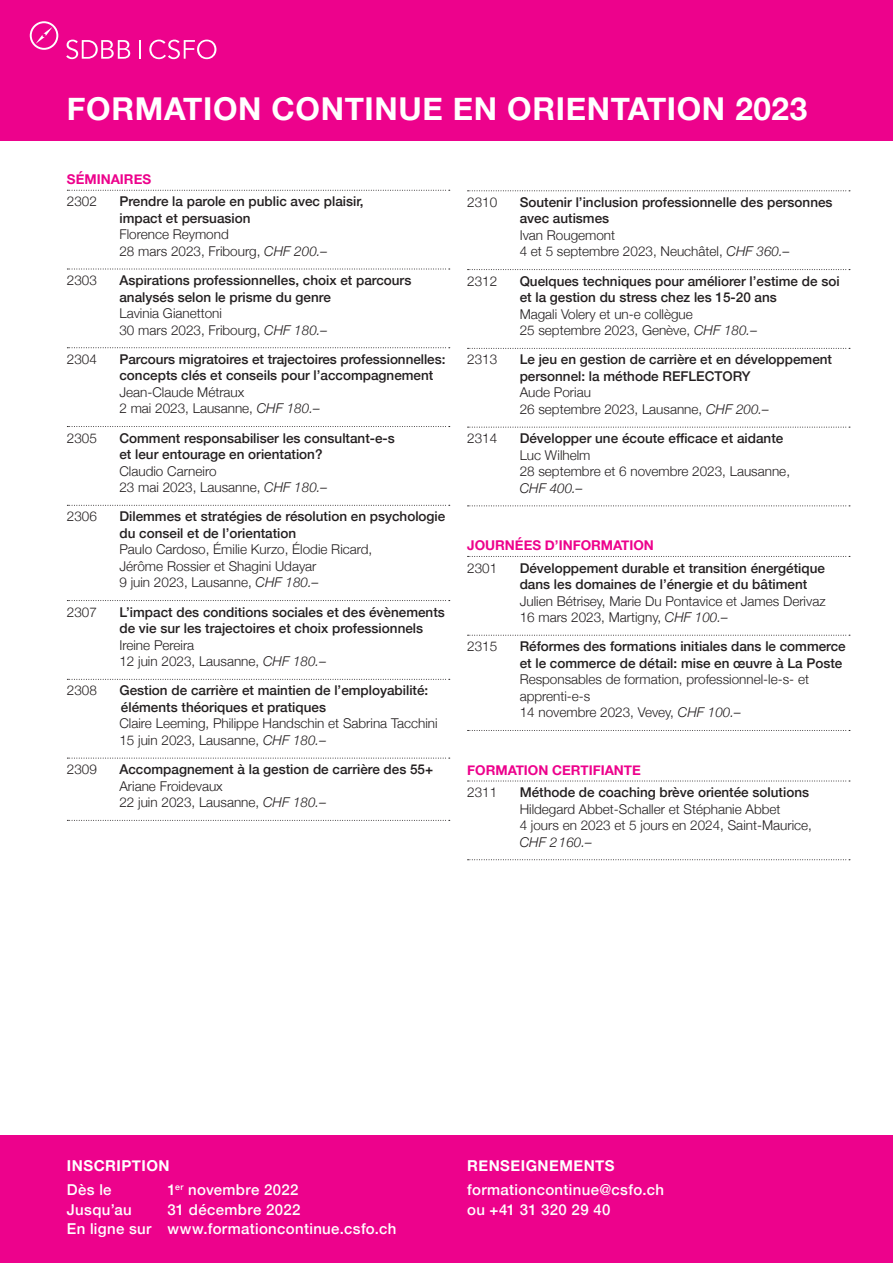
<style>
.page{position:relative;width:893px;height:1263px;background:#fff}
.page>*{position:absolute;margin:0;border:0;box-sizing:border-box;transform-origin:0 0}
.t1{font:700 31.5px "Helvetica Neue";letter-spacing:.02em;color:#fff}
.t2{font:500 15px/19.5px "Helvetica Neue";letter-spacing:.025em;color:#fff;text-align:center}
.t3{font:700 15px "Helvetica Neue";letter-spacing:.03em;color:#fff}
.t4{font:500 13.5px/16.5px "Helvetica Neue";color:#231f20}
.t5{font:300 13.5px/16.5px "Helvetica Neue";color:#231f20}
.t6{font:700 13.5px "Helvetica Neue";color:#ed028c}
.t7{font:italic 300 13.5px "Helvetica Neue";color:#231f20}
.s1{font-style:italic}
</style>
<div class="page">
<div style="left:0;top:1135px;width:893px;height:128px;background:#ed028c"></div>
<div style="left:0;top:0;width:893px;height:140px;background:#ed028c"></div>
<svg style="left:67px;top:190px;width:383px;height:1px"></svg>
<svg style="left:67px;top:269px;width:383px;height:1px"></svg>
<svg style="left:67px;top:347px;width:383px;height:1px"></svg>
<svg style="left:67px;top:426px;width:383px;height:1px"></svg>
<svg style="left:67px;top:505px;width:383px;height:1px"></svg>
<svg style="left:67px;top:600px;width:383px;height:1px"></svg>
<svg style="left:67px;top:679px;width:383px;height:1px"></svg>
<svg style="left:67px;top:758px;width:383px;height:1px"></svg>
<svg style="left:67px;top:820px;width:383px;height:1px"></svg>
<svg style="left:468px;top:190px;width:382px;height:1px"></svg>
<svg style="left:468px;top:269px;width:382px;height:1px"></svg>
<svg style="left:468px;top:348px;width:382px;height:1px"></svg>
<svg style="left:468px;top:427px;width:382px;height:1px"></svg>
<svg style="left:468px;top:505px;width:382px;height:1px"></svg>
<svg style="left:468px;top:556px;width:382px;height:1px"></svg>
<svg style="left:468px;top:635px;width:382px;height:1px"></svg>
<svg style="left:468px;top:730px;width:382px;height:1px"></svg>
<svg style="left:468px;top:781px;width:382px;height:1px"></svg>
<svg style="left:468px;top:859px;width:382px;height:1px"></svg>
<svg style="left:66px;top:40px;width:64px;height:19px"></svg>
<svg style="left:139px;top:40px;width:2px;height:19px"></svg>
<svg style="left:149px;top:40px;width:67px;height:19px"></svg>
<svg style="left:30px;top:21px;width:28px;height:29px"></svg>
<h1 class="t1" style="left:67px;top:84px;width:742px">FORMATION CONTINUE EN ORIENTATION 2023</h1>
<p class="t6" style="left:67px;top:169px;width:86px">SÉMINAIRES</p>
<p class="t5" style="left:67px;top:192px;width:32px">2302</p>
<p class="t4" style="left:119px;top:192px;width:246px">Prendre la parole en public avec plaisir, impact et persuasion</p>
<p class="t5" style="left:119px;top:225px;width:209px">Florence Reymond<br>28 mars 2023, Fribourg, <span class="s1">CHF 200.–</span></p>
<p class="t5" style="left:67px;top:271px;width:32px">2303</p>
<p class="t4" style="left:119px;top:271px;width:293px">Aspirations professionnelles, choix et parcours analysés selon le prisme du genre</p>
<p class="t5" style="left:119px;top:304px;width:209px">Lavinia Gianettoni<br>30 mars 2023, Fribourg, <span class="s1">CHF 180.–</span></p>
<p class="t5" style="left:67px;top:350px;width:32px">2304</p>
<p class="t4" style="left:119px;top:350px;width:327px">Parcours migratoires et trajectoires professionnelles: concepts clés et conseils pour l’accompagnement</p>
<p class="t5" style="left:119px;top:383px;width:202px">Jean-Claude Métraux<br>2 mai 2023, Lausanne, <span class="s1">CHF 180.–</span></p>
<p class="t5" style="left:67px;top:429px;width:32px">2305</p>
<p class="t4" style="left:119px;top:428px;width:277px">Comment responsabiliser les consultant-e-s et leur entourage en orientation?</p>
<p class="t5" style="left:119px;top:462px;width:209px">Claudio Carneiro<br>23 mai 2023, Lausanne, <span class="s1">CHF 180.–</span></p>
<p class="t5" style="left:67px;top:507px;width:32px">2306</p>
<p class="t4" style="left:119px;top:507px;width:327px">Dilemmes et stratégies de résolution en psychologie du conseil et de l’orientation</p>
<p class="t5" style="left:119px;top:540px;width:254px">Paulo Cardoso, Émilie Kurzo, Élodie Ricard,<br>Jérôme Rossier et Shagini Udayar<br>9 juin 2023, Lausanne, <span class="s1">CHF 180.–</span></p>
<p class="t5" style="left:67px;top:603px;width:32px">2307</p>
<p class="t4" style="left:119px;top:602px;width:327px">L’impact des conditions sociales et des évènements de vie sur les trajectoires et choix professionnels</p>
<p class="t5" style="left:119px;top:636px;width:208px">Ireine Pereira<br>12 juin 2023, Lausanne, <span class="s1">CHF 180.–</span></p>
<p class="t5" style="left:67px;top:681px;width:32px">2308</p>
<p class="t4" style="left:119px;top:681px;width:310px">Gestion de carrière et maintien de l’employabilité: éléments théoriques et pratiques</p>
<p class="t5" style="left:119px;top:714px;width:320px">Claire Leeming, Philippe Handschin et Sabrina Tacchini<br>15 juin 2023, Lausanne, <span class="s1">CHF 180.–</span></p>
<p class="t5" style="left:67px;top:760px;width:32px">2309</p>
<p class="t4" style="left:119px;top:760px;width:315px">Accompagnement à la gestion de carrière des 55+</p>
<p class="t5" style="left:119px;top:776px;width:208px">Ariane Froidevaux<br>22 juin 2023, Lausanne, <span class="s1">CHF 180.–</span></p>
<p class="t5" style="left:467px;top:193px;width:32px">2310</p>
<p class="t4" style="left:520px;top:193px;width:314px">Soutenir l’inclusion professionnelle des personnes avec autismes</p>
<p class="t5" style="left:520px;top:226px;width:271px">Ivan Rougemont<br>4 et 5 septembre 2023, Neuchâtel, <span class="s1">CHF 360.–</span></p>
<p class="t5" style="left:467px;top:272px;width:32px">2312</p>
<p class="t4" style="left:520px;top:272px;width:321px">Quelques techniques pour améliorer l’estime de soi et la gestion du stress chez les 15-20 ans</p>
<p class="t5" style="left:520px;top:305px;width:239px">Magali Volery et un-e collègue<br>25 septembre 2023, Genève, <span class="s1">CHF 180.–</span></p>
<p class="t5" style="left:467px;top:350px;width:32px">2313</p>
<p class="t4" style="left:520px;top:350px;width:314px">Le jeu en gestion de carrière et en développement personnel: la méthode REFLECTORY</p>
<p class="t5" style="left:520px;top:383px;width:251px">Aude Poriau<br>26 septembre 2023, Lausanne, <span class="s1">CHF 200.–</span></p>
<p class="t5" style="left:467px;top:429px;width:32px">2314</p>
<p class="t4" style="left:520px;top:429px;width:265px">Développer une écoute efficace et aidante</p>
<p class="t5" style="left:520px;top:446px;width:272px">Luc Wilhelm<br>28 septembre et 6 novembre 2023, Lausanne,</p>
<p class="t7" style="left:520px;top:477px;width:65px">CHF 400.–</p>
<p class="t6" style="left:467px;top:535px;width:188px">JOURNÉES D’INFORMATION</p>
<p class="t5" style="left:467px;top:558px;width:32px">2301</p>
<p class="t4" style="left:520px;top:558px;width:307px">Développement durable et transition énergétique dans les domaines de l’énergie et du bâtiment</p>
<p class="t5" style="left:520px;top:591px;width:307px">Julien Bétrisey, Marie Du Pontavice et James Derivaz<br>16 mars 2023, Martigny, <span class="s1">CHF 100.–</span></p>
<p class="t5" style="left:467px;top:637px;width:32px">2315</p>
<p class="t4" style="left:520px;top:637px;width:328px">Réformes des formations initiales dans le commerce et le commerce de détail: mise en œuvre à La Poste</p>
<p class="t5" style="left:520px;top:670px;width:291px">Responsables de formation, professionnel-le-s- et apprenti-e-s<br>14 novembre 2023, Vevey, <span class="s1">CHF 100.–</span></p>
<p class="t6" style="left:467px;top:760px;width:175px">FORMATION CERTIFIANTE</p>
<p class="t5" style="left:467px;top:783px;width:32px">2311</p>
<p class="t4" style="left:520px;top:783px;width:291px">Méthode de coaching brève orientée solutions</p>
<p class="t5" style="left:520px;top:799px;width:294px">Hildegard Abbet-Schaller et Stéphanie Abbet<br>4 jours en 2023 et 5 jours en 2024, Saint-Maurice,</p>
<p class="t7" style="left:520px;top:831px;width:74px">CHF 2160.–</p>
<p class="t3" style="left:67px;top:1154px;width:104px">INSCRIPTION</p>
<p class="t2" style="left:67px;top:1179px;width:46px">Dès le</p>
<p class="t2" style="left:167px;top:1179px;width:133px">1<sup>er</sup> novembre 2022</p>
<p class="t2" style="left:67px;top:1198px;width:66px">Jusqu’au</p>
<p class="t2" style="left:67px;top:1198px;width:331px">31 décembre 2022<br>En ligne sur www.formationcontinue.csfo.ch</p>
<p class="t3" style="left:467px;top:1154px;width:149px">RENSEIGNEMENTS</p>
<p class="t2" style="left:467px;top:1179px;width:198px;text-align:left">formationcontinue@csfo.ch ou +41 31 320 29 40</p>
</div>
